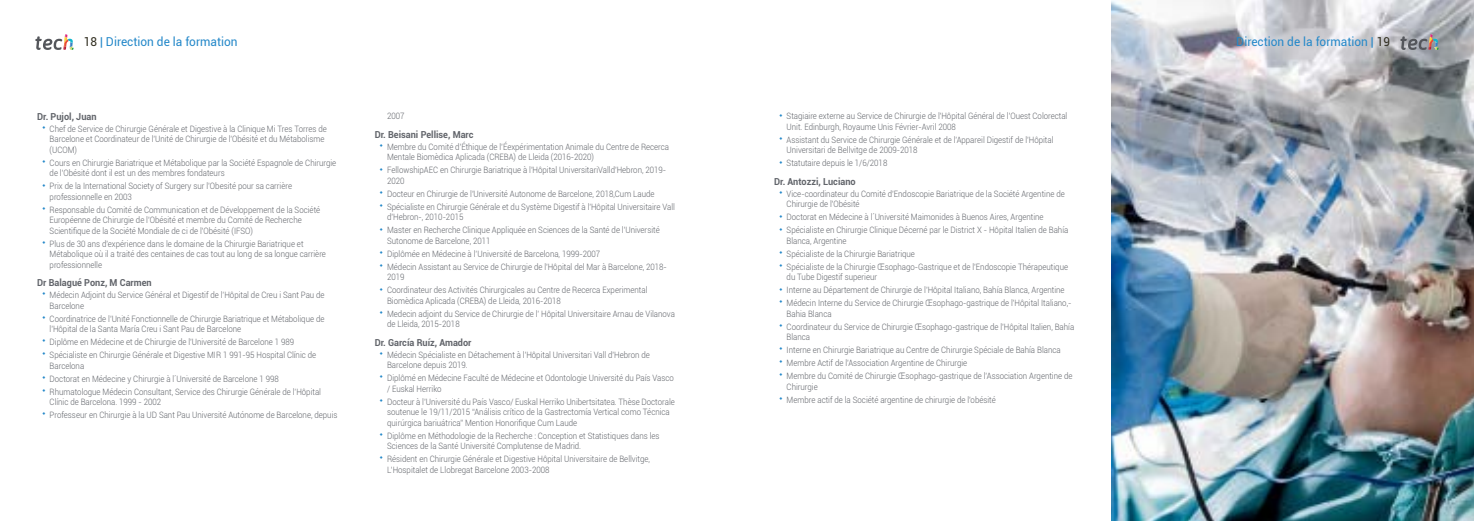
<style>
.page{position:relative;width:1474px;height:521px;background:#fff}
.page>*{position:absolute;margin:0;border:0;box-sizing:border-box;transform-origin:0 0}
.t1{font:12.25px "Roboto";color:#2488c9}
.t2{font:700 9.62px "Roboto";color:#61646a;scale:.95 1}
.t3{font:300 8.75px/10.5px "Roboto";color:#61646a;scale:.9 1}
.s1{color:#312e20}
</style>
<div class="page">
<svg style="left:35px;top:34px;width:39px;height:16px"></svg>
<img style="left:1111px;top:0;width:362px;height:521px">
<svg style="left:1400px;top:34px;width:38px;height:17px"></svg>
<h1 class="t1" style="left:84px;top:33px;width:155px"><span class="s1">18</span> | Direction de la formation</h1>
<p class="t2" style="left:37px;top:110px;width:64px">Dr. Pujol, Juan</p>
<p class="t3" style="left:50px;top:123px;width:309px">Chef de Service de Chirurgie Générale et Digestive à la Clinique Mi Tres Torres de<br>Barcelone et Coordinateur de l'Unité de Chirurgie de l'Obésité et du Métabolisme (UCOM)</p>
<p class="t3" style="left:50px;top:157px;width:320px">Cours en Chirurgie Bariatrique et Métabolique par la Société Espagnole de Chirurgie de l'Obésité dont il est un des membres fondateurs</p>
<p class="t3" style="left:50px;top:181px;width:271px">Prix de la International Society of Surgery sur l’Obesité pour sa carrière professionnelle en 2003</p>
<p class="t3" style="left:50px;top:204px;width:302px">Responsable du Comité de Communication et de Développement de la Société<br>Européenne de Chirurgie de l'Obésité et membre du Comité de Recherche<br>Scientifique de la Société Mondiale de ci de l'Obésité (IFSO)</p>
<p class="t3" style="left:50px;top:238px;width:308px">Plus de 30 ans d'expérience dans le domaine de la Chirurgie Bariatrique et<br>Métabolique où il a traité des centaines de cas tout au long de sa longue carrière professionnelle</p>
<p class="t2" style="left:37px;top:276px;width:122px">Dr Balagué Ponz, M Carmen</p>
<p class="t3" style="left:50px;top:289px;width:307px">Médecin Adjoint du Service Général et Digestif de l’Hôpital de Creu i Sant Pau de<br>Barcelone</p>
<p class="t3" style="left:50px;top:313px;width:307px">Coordinatrice de l'Unité Fonctionnelle de Chirurgie Bariatrique et Métabolique de l'Hôpital de la Santa María Creu i Sant Pau de Barcelone</p>
<p class="t3" style="left:50px;top:335px;width:298px;line-height:13px">Diplôme en Médecine et de Chirurgie de l'Université de Barcelone 1 989<br>Spécialiste en Chirurgie Générale et Digestive MIR 1 991-95 Hospital Clínic de</p>
<p class="t3" style="left:50px;top:359px;width:303px;line-height:13px">Barcelona<br>Doctorat en Médecine y Chirurgie à l´Université de Barcelone 1 998<br>Rhumatologue Médecin Consultant, Service des Chirurgie Générale de l’Hôpital</p>
<p class="t3" style="left:50px;top:395px;width:321px;line-height:13px">Clínic de Barcelona. 1999 - 2002<br>Professeur en Chirurgie à la UD Sant Pau Université Autónome de Barcelone, depuis</p>
<p class="t3" style="left:387px;top:111px;width:21px">2007</p>
<p class="t2" style="left:375px;top:128px;width:105px">Dr. Beisani Pellise, Marc</p>
<p class="t3" style="left:387px;top:141px;width:315px">Membre du Comité d'Éthique de l’Éexpérimentation Animale du Centre de Recerca<br>Mentale Biomèdica Aplicada (CREBA) de Lleida (2016-2020)</p>
<p class="t3" style="left:387px;top:165px;width:312px">FellowshipAEC en Chirurgie Bariatrique à l'Hôpital UniversitariValld'Hebron, 2019-<br>2020</p>
<p class="t3" style="left:387px;top:187px;width:321px;line-height:13px">Docteur en Chirurgie de l'Université Autonome de Barcelone, 2018,Cum Laude<br>Spécialiste en Chirurgie Générale et du Système Digestif à l'Hôpital Universitaire Vall</p>
<p class="t3" style="left:387px;top:210px;width:304px;line-height:13px">d'Hebron-, 2010-2015<br>Master en Recherche Clinique Appliquée en Sciences de la Santé de l'Université</p>
<p class="t3" style="left:387px;top:234px;width:312px;line-height:13px">Sutonome de Barcelone, 2011<br>Diplômée en Médecine à l’Université de Barcelona, 1999-2007<br>Médecin Assistant au Service de Chirurgie de l'Hôpital del Mar à Barcelone, 2018-</p>
<p class="t3" style="left:387px;top:270px;width:291px;line-height:13px">2019<br>Coordinateur des Activités Chirurgicales au Centre de Recerca Experimental</p>
<p class="t3" style="left:387px;top:294px;width:321px;line-height:13px">Biomèdica Aplicada (CREBA) de Lleida, 2016-2018<br>Medecin adjoint du Service de Chirurgie de l’ Hôpital Universitaire Arnau de Vilanova</p>
<p class="t3" style="left:387px;top:319px;width:82px">de Lleida, 2015-2018</p>
<p class="t2" style="left:375px;top:336px;width:103px">Dr. García Ruíz, Amador</p>
<p class="t3" style="left:387px;top:349px;width:293px">Médecin Spécialiste en Détachement à l'Hôpital Universitari Vall d'Hebron de<br>Barcelone depuis 2019.</p>
<p class="t3" style="left:387px;top:372px;width:320px">Diplômé en Médecine Faculté de Médecine et Odontologie Université du País Vasco / Euskal Herriko</p>
<p class="t3" style="left:387px;top:396px;width:321px">Docteur à l’Université du País Vasco/ Euskal Herriko Unibertsitatea. Thèse Doctorale soutenue le 19/11/2015 “Análisis crítico de la Gastrectomía Vertical como Técnica quirúrgica bariuátrica” Mention Honorifique Cum Laude</p>
<p class="t3" style="left:387px;top:430px;width:304px">Diplôme en Méthodologie de la Recherche : Conception et Statistiques dans les<br>Sciences de la Santé Université Complutense de Madrid.</p>
<p class="t3" style="left:387px;top:453px;width:294px">Résident en Chirurgie Générale et Digestive Hôpital Universitaire de Bellvitge,<br>L’Hospitalet de Llobregat Barcelone 2003-2008</p>
<p class="t3" style="left:786px;top:111px;width:313px">Stagiaire externe au Service de Chirurgie de l'Hôpital Général de l'Ouest Colorectal<br>Unit. Edinburgh, Royaume Unis Février-Avril 2008</p>
<p class="t3" style="left:786px;top:134px;width:298px">Assistant du Service de Chirurgie Générale et de l'Appareil Digestif de l'Hôpital<br>Universitari de Bellvitge de 2009-2018</p>
<p class="t3" style="left:786px;top:158px;width:113px">Statutaire depuis le 1/6/2018</p>
<p class="t2" style="left:774px;top:175px;width:87px">Dr. Antozzi, Luciano</p>
<p class="t3" style="left:786px;top:188px;width:310px">Vice-coordinateur du Comité d'Endoscopie Bariatrique de la Société Argentine de<br>Chirurgie de l'Obésité</p>
<p class="t3" style="left:786px;top:210px;width:314px;line-height:13px">Doctorat en Médecine à l´Université Maimonides à Buenos Aires, Argentine<br>Spécialiste en Chirurgie Clinique Décerné par le District X - Hôpital Italien de Bahía</p>
<p class="t3" style="left:786px;top:234px;width:314px;line-height:13px">Blanca, Argentine<br>Spécialiste de la Chirurgie Bariatrique<br>Spécialiste de la Chirurgie Œsophago-Gastrique et de l'Endoscopie Thérapeutique</p>
<p class="t3" style="left:786px;top:270px;width:318px;line-height:13px">du Tube Digestif superieur<br>Interne au Département de Chirurgie de l'Hôpital Italiano, Bahía Blanca, Argentine<br>Médecin Interne du Service de Chirurgie Œsophago-gastrique de l'Hôpital Italiano,-</p>
<p class="t3" style="left:786px;top:307px;width:321px;line-height:13px">Bahia Blanca<br>Coordinateur du Service de Chirurgie Œsophago-gastrique de l'Hôpital Italien, Bahía</p>
<p class="t3" style="left:786px;top:330px;width:319px;line-height:13px">Blanca<br>Interne en Chirurgie Bariatrique au Centre de Chirurgie Spéciale de Bahía Blanca Membre Actif de l'Association Argentine de Chirurgie<br>Membre du Comité de Chirurgie Œsophago-gastrique de l'Association Argentine de</p>
<p class="t3" style="left:786px;top:380px;width:234px;line-height:13px">Chirurgie<br>Membre actif de la Société argentine de chirurgie de l'obésité</p>
<h1 class="t1" style="left:1236px;top:33px;width:155px">Direction de la formation | <span class="s1">19</span></h1>
</div>
